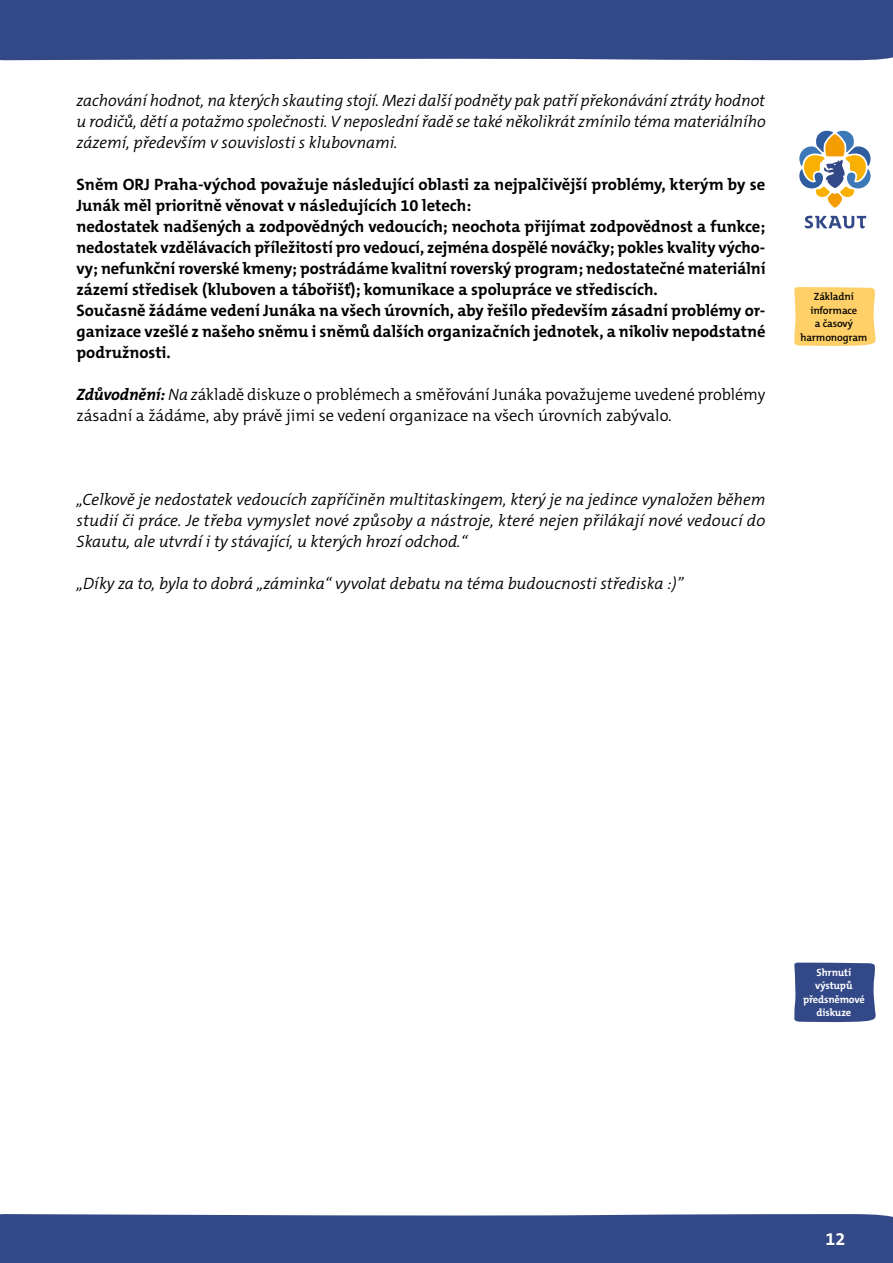
<style>
.page{position:relative;width:893px;height:1263px;background:#fff}
.page>*{position:absolute;margin:0;border:0;box-sizing:border-box;transform-origin:0 0}
.t1{font:700 18px "The Mix C5";color:#fff}
.text{font:700 16.5px/21px "The Mix C5";color:#000;text-align:justify}
.text-2{font:italic 300 16.5px/21px "The Mix C5";color:#000;text-align:justify}
.text-3{font:300 16.5px/21px "The Mix C5";letter-spacing:-.005em;color:#000}
.t2{font:600 10.5px/13.5px "The Mix C5";letter-spacing:-.01em;color:#000;text-align:center}
.t3{font:700 10.5px/13.5px "The Mix C5";letter-spacing:-.01em;color:#fff;text-align:center}
.s1{font-weight:700;font-style:italic}
.s2{font-style:italic}
</style>
<div class="page">
<div style="left:0;top:1214px;width:893px;height:49px;background:#334887"></div>
<svg style="left:805px;top:216px;width:61px;height:13px"></svg>
<svg style="left:799px;top:131px;width:71px;height:77px"></svg>
<div style="left:0;top:0;width:893px;height:61px;background:#334887"></div>
<svg style="left:794px;top:962px;width:82px;height:61px;background:#40548e"></svg>
<svg style="left:794px;top:287px;width:82px;height:59px;background:#fed26d"></svg>
<p class="text-2" style="left:77px;top:90px;width:691px">zachování hodnot, na kterých skauting stojí. Mezi další podněty pak patří překonávání ztráty hodnot u rodičů, dětí a potažmo společnosti. V neposlední řadě se také několikrát zmínilo téma materiálního zázemí, především v souvislosti s klubovnami.</p>
<p class="text" style="left:77px;top:174px;width:690px">Sněm ORJ Praha‑východ považuje následující oblasti za nejpalčivější problémy, kterým by se<br>Junák měl prioritně věnovat v následujících 10 letech:</p>
<p class="text" style="left:77px;top:216px;width:691px">nedostatek nadšených a zodpovědných vedoucích; neochota přijímat zodpovědnost a funkce; nedostatek vzdělávacích příležitostí pro vedoucí, zejména dospělé nováčky; pokles kvality výcho‑ vy; nefunkční roverské kmeny; postrádáme kvalitní roverský program; nedostatečné materiální zázemí středisek (kluboven a tábořišť); komunikace a spolupráce ve střediscích.</p>
<p class="text" style="left:77px;top:300px;width:690px">Současně žádáme vedení Junáka na všech úrovních, aby řešilo především zásadní problémy or‑ ganizace vzešlé z našeho sněmu i sněmů dalších organizačních jednotek, a nikoliv nepodstatné podružnosti.</p>
<p class="text-3" style="left:77px;top:384px;width:690px"><span class="s1">Zdůvodnění:</span> <span class="s2">Na z</span>ákladě diskuze o problémech a směřování Junáka považujeme uvedené problémy zásadní a žádáme, aby právě jimi se vedení organizace na všech úrovních zabývalo.</p>
<p class="text-2" style="left:77px;top:489px;width:690px">„Celkově je nedostatek vedoucích zapříčiněn multitaskingem, který je na jedince vynaložen během studií či práce. Je třeba vymyslet nové způsoby a nástroje, které nejen přilákají nové vedoucí do Skautu, ale utvrdí i ty stávající, u kterých hrozí odchod.“</p>
<p class="text-2" style="left:77px;top:573px;width:608px">„Díky za to, byla to dobrá „záminka“ vyvolat debatu na téma budoucnosti střediska :)”</p>
<p class="t2" style="left:800px;top:290px;width:69px">Základní informace<br>a časový harmonogram</p>
<p class="t3" style="left:803px;top:966px;width:63px">Shrnutí výstupů předsněmové diskuze</p>
<p class="t1" style="left:825px;top:1227px;width:21px">12</p>
</div>
